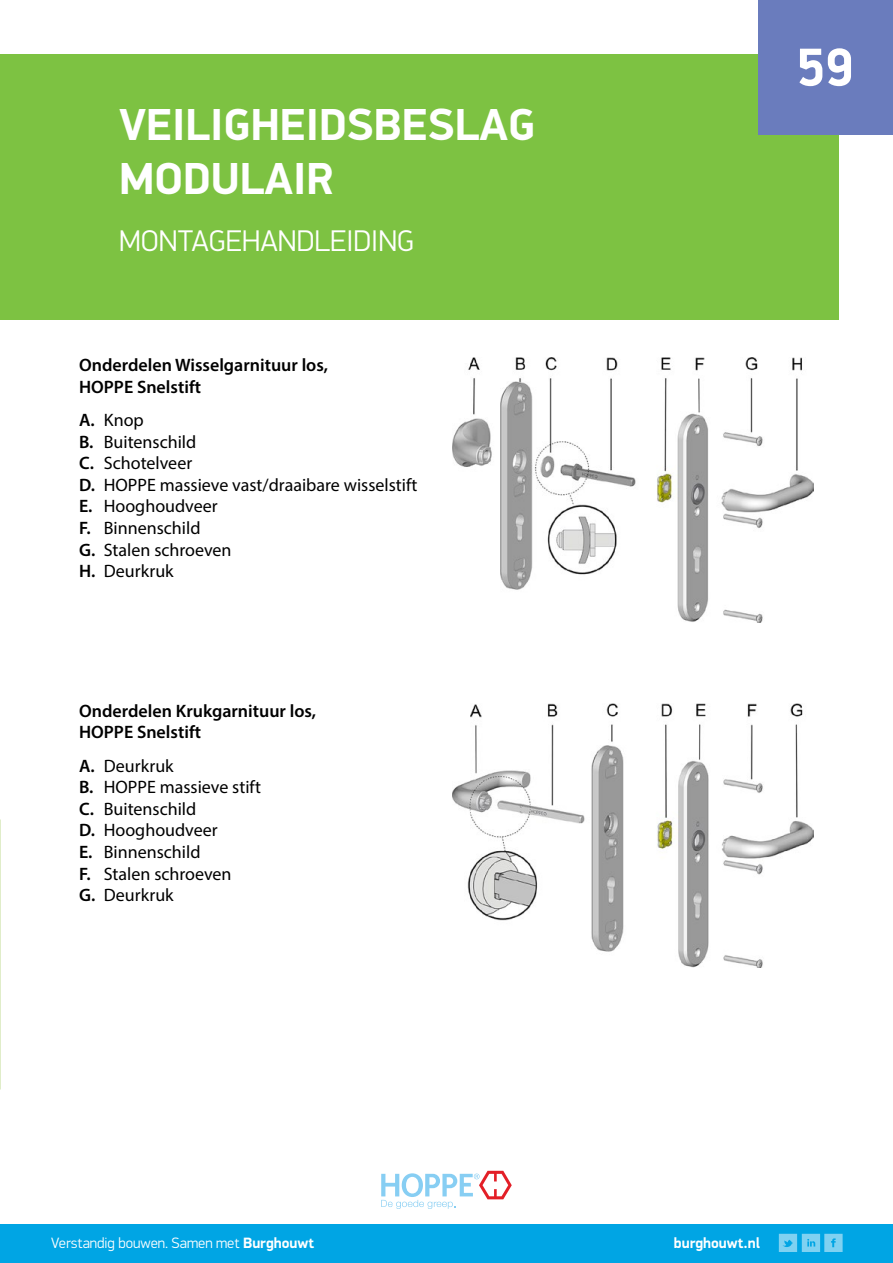
<style>
.page{position:relative;width:893px;height:1263px;background:#fff}
.page>*{position:absolute;margin:0;border:0;box-sizing:border-box;transform-origin:0 0}
.t1{font:700 54px "PF Din Display Pro";color:#fff}
.t2{font:700 45px/54px "PF Din Display Pro";color:#fff}
.t3{font:300 30px "PF Din Display Pro";color:#fff}
.t4{font:18px/21.6px "Myriad Pro";color:#000}
.t5{font:600 18px/21.6px "Myriad Pro";color:#000}
.t6{font:300 15px "PF Din Display Pro";color:#fff}
.t7{font:700 15px "PF Din Display Pro";color:#fff}
.s1{font-weight:700}
</style>
<div class="page">
<div style="left:0;top:54px;width:839px;height:266px;background:#7dc242"></div>
<div style="left:758px;top:0;width:135px;height:135px;background:#6a7cbd"></div>
<div style="left:0;top:1225px;width:893px;height:38px;background:#00a5e4"></div>
<svg style="left:779px;top:1234px;width:64px;height:18px"></svg>
<svg style="left:381px;top:1171px;width:131px;height:38px"></svg>
<img style="left:452px;top:357px;width:361px;height:265px">
<img style="left:452px;top:703px;width:361px;height:265px">
<h2 class="t2" style="left:119px;top:99px;width:418px">VEILIGHEIDSBESLAG<br>MODULAIR</h2>
<h3 class="t3" style="left:119px;top:224px;width:297px">MONTAGEHANDLEIDING</h3>
<p class="t5" style="left:79px;top:354px;width:250px">Onderdelen Wisselgarnituur los,<br>HOPPE Snelstift</p>
<p class="t5" style="left:79px;top:409px;width:18px">A.<br>B.<br>C.<br>D.<br>E.<br>F.<br>G.<br>H.</p>
<p class="t4" style="left:104px;top:409px;width:315px">Knop<br>Buitenschild<br>Schotelveer<br>HOPPE massieve vast/draaibare wisselstift<br>Hooghoudveer<br>Binnenschild<br>Stalen schroeven<br>Deurkruk</p>
<p class="t5" style="left:79px;top:699px;width:238px">Onderdelen Krukgarnituur los,<br>HOPPE Snelstift</p>
<p class="t5" style="left:79px;top:754px;width:18px">A.<br>B.<br>C.<br>D.<br>E.<br>F.<br>G.</p>
<p class="t4" style="left:104px;top:754px;width:159px">Deurkruk<br>HOPPE massieve stift<br>Buitenschild<br>Hooghoudveer<br>Binnenschild<br>Stalen schroeven<br>Deurkruk</p>
<h1 class="t1" style="left:796px;top:35px;width:59px">59</h1>
<p class="t6" style="left:51px;top:1234px;width:265px">Verstandig bouwen. Samen met <span class="s1">Burghouwt</span></p>
<p class="t7" style="left:674px;top:1234px;width:88px">burghouwt.nl</p>
</div>
